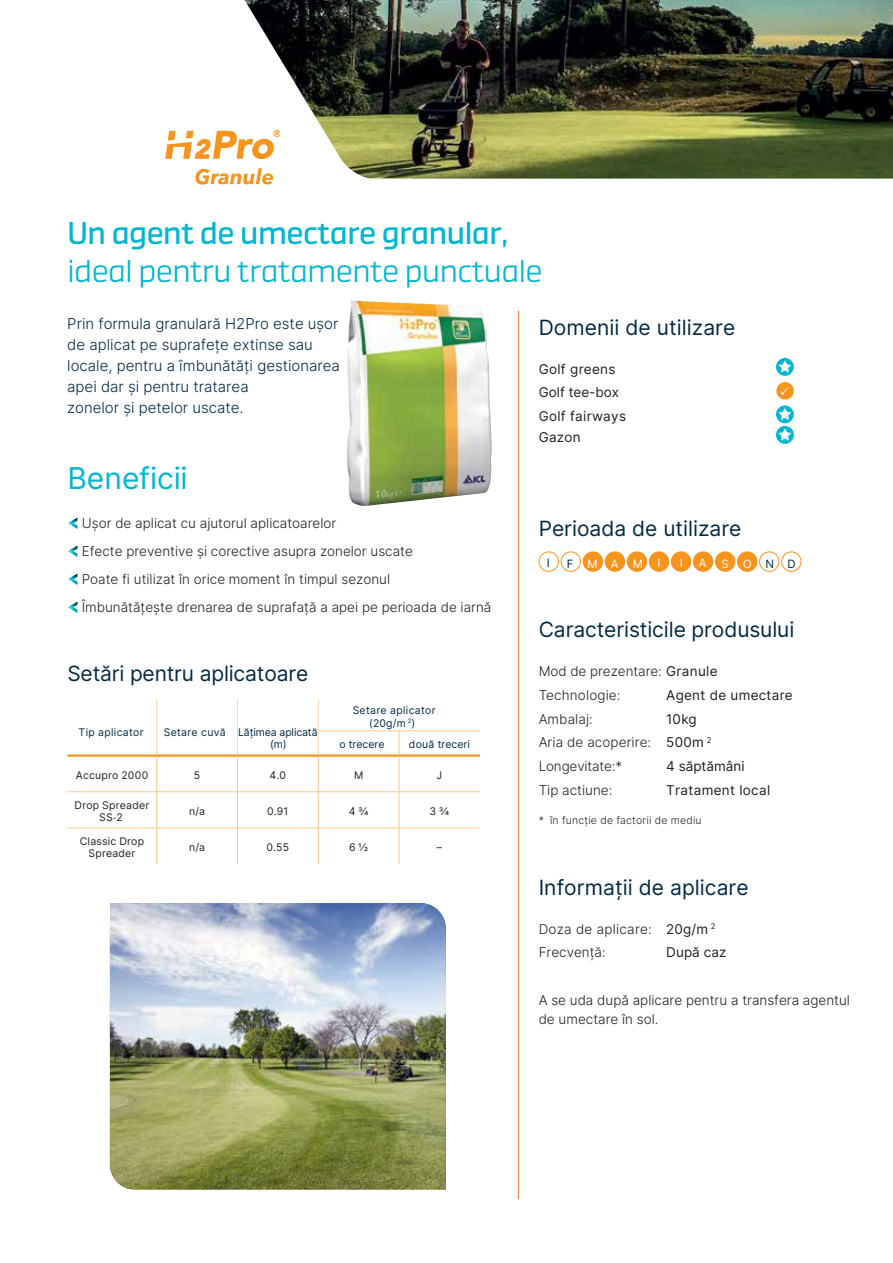
<style>
.page{position:relative;width:893px;height:1263px;background:#fff}
.page>*{position:absolute;margin:0;border:0;box-sizing:border-box;transform-origin:0 0}
.t1{font:300 31.5px "Demo";letter-spacing:-.015em;color:#00b6d1}
.t2{font:31.5px "Demo";letter-spacing:-.015em;color:#00b6d1}
.t3{font:30px "Inter";letter-spacing:-.005em;color:#00b6d1}
.t4{font:21px "Inter";color:#032a45}
.t5{font:300 15px/21px "Inter";color:#032a45}
.t6{font:300 13.5px/28px "Inter";color:#231f20}
.t7{font:13.5px/23.7px "Inter";letter-spacing:.02em;color:#231f20}
.t8{font:300 13.5px/23.7px "Inter";letter-spacing:.02em;color:#231f20}
.t9{font:13.5px "Inter";color:#231f20}
.t10{font:11.4px "Inter";color:#fff}
.t11{font:11.4px "Inter";color:#032a45}
.t12{font:10.5px/12.6px "Inter";letter-spacing:.025em;color:#231f20;text-align:center}
.t13{font:10.5px/12.6px "Inter";letter-spacing:.025em;color:#032a45;text-align:center}
.t14{font:10.5px/12.6px "Inter";letter-spacing:-.01em;color:#032a45}
.t15{font:300 10.5px "Inter";letter-spacing:.015em;color:#231f20}
.t16{font:10.5px "Inter";color:#032a45}
.s1{font-family:"Myriad Pro"}
.s2{color:#032a45}
.s3{color:#fff}
.s4{font-weight:400}
</style>
<div class="page">
<div style="left:539px;top:551px;width:20px;height:21px;border:1px solid #f7941e;border-radius:50%"></div>
<div style="left:561px;top:551px;width:20px;height:21px;border:1px solid #f7941e;border-radius:50%"></div>
<div style="left:583px;top:552px;width:20px;height:19px;background:#f7941e;border-radius:50%"></div>
<div style="left:583px;top:551px;width:20px;height:21px;border:1px solid #f7941e;border-radius:50%"></div>
<div style="left:605px;top:552px;width:20px;height:19px;background:#f7941e;border-radius:50%"></div>
<div style="left:605px;top:551px;width:20px;height:21px;border:1px solid #f7941e;border-radius:50%"></div>
<div style="left:627px;top:552px;width:20px;height:19px;background:#f7941e;border-radius:50%"></div>
<div style="left:627px;top:551px;width:20px;height:21px;border:1px solid #f7941e;border-radius:50%"></div>
<div style="left:649px;top:552px;width:20px;height:19px;background:#f7941e;border-radius:50%"></div>
<div style="left:649px;top:551px;width:20px;height:21px;border:1px solid #f7941e;border-radius:50%"></div>
<div style="left:671px;top:552px;width:20px;height:19px;background:#f7941e;border-radius:50%"></div>
<div style="left:671px;top:551px;width:20px;height:21px;border:1px solid #f7941e;border-radius:50%"></div>
<div style="left:693px;top:552px;width:20px;height:19px;background:#f7941e;border-radius:50%"></div>
<div style="left:693px;top:551px;width:20px;height:21px;border:1px solid #f7941e;border-radius:50%"></div>
<div style="left:715px;top:552px;width:20px;height:19px;background:#f7941e;border-radius:50%"></div>
<div style="left:715px;top:551px;width:20px;height:21px;border:1px solid #f7941e;border-radius:50%"></div>
<div style="left:737px;top:552px;width:20px;height:19px;background:#f7941e;border-radius:50%"></div>
<div style="left:737px;top:551px;width:20px;height:21px;border:1px solid #f7941e;border-radius:50%"></div>
<div style="left:759px;top:551px;width:20px;height:21px;border:1px solid #f7941e;border-radius:50%"></div>
<div style="left:781px;top:551px;width:20px;height:21px;border:1px solid #f7941e;border-radius:50%"></div>
<svg style="left:68px;top:518px;width:10px;height:11px"></svg>
<svg style="left:68px;top:546px;width:10px;height:11px"></svg>
<svg style="left:68px;top:574px;width:10px;height:11px"></svg>
<svg style="left:68px;top:602px;width:10px;height:11px"></svg>
<svg style="left:776px;top:358px;width:18px;height:18px"></svg>
<svg style="left:778px;top:360px;width:13px;height:13px"></svg>
<div style="left:776px;top:382px;width:18px;height:18px;background:#f7941e;border-radius:50%"></div>
<svg style="left:776px;top:405px;width:18px;height:18px"></svg>
<svg style="left:778px;top:408px;width:13px;height:12px"></svg>
<svg style="left:776px;top:426px;width:18px;height:18px"></svg>
<svg style="left:778px;top:428px;width:13px;height:13px"></svg>
<img style="left:347px;top:301px;width:145px;height:205px">
<hr style="left:156px;top:700px;width:1px;height:31px;background:#fed6a9">
<hr style="left:237px;top:700px;width:1px;height:31px;background:#fed6a9">
<hr style="left:318px;top:700px;width:1px;height:31px;background:#fed6a9">
<svg style="left:67px;top:731px;width:413px;height:133px"></svg>
<img style="left:245px;top:0;width:648px;height:179px">
<svg style="left:165px;top:130px;width:115px;height:29px"></svg>
<svg style="left:195px;top:168px;width:78px;height:17px"></svg>
<hr style="left:518px;top:311px;width:1px;height:888px;background:#f37021">
<img style="left:110px;top:903px;width:336px;height:287px">
<h1 class="t2" style="left:67px;top:214px;width:443px">Un agent de umectare granular,</h1>
<h1 class="t1" style="left:67px;top:252px;width:477px">ideal pentru tratamente punctuale</h1>
<p class="t5" style="left:67px;top:313px;width:274px">Prin formula granulară H2Pro este ușor de aplicat pe suprafețe extinse sau locale, pentru a îmbunătăți gestionarea apei dar și pentru tratarea<br>zonelor și petelor uscate.</p>
<h2 class="t3" style="left:67px;top:456px;width:122px">Beneficii</h2>
<p class="t6" style="left:82px;top:509px;width:411px">Ușor de aplicat cu ajutorul aplicatoarelor<br>Efecte preventive și corective asupra zonelor uscate<br>Poate fi utilizat în orice moment în timpul sezonul<br>Îmbunătățește drenarea de suprafață a apei pe perioada de iarnă</p>
<h3 class="t4" style="left:67px;top:658px;width:242px">Setări pentru aplicatoare</h3>
<p class="t13" style="left:79px;top:725px;width:66px">Tip aplicator</p>
<p class="t14" style="left:270px;top:725px;width:49px;text-indent:-106px">Setare cuvă Lățimea aplicată (m)</p>
<p class="t13" style="left:353px;top:704px;width:85px">Setare aplicator (20g/m <sup>2</sup>)</p>
<p class="t16" style="left:340px;top:737px;width:46px">o trecere</p>
<p class="t16" style="left:409px;top:737px;width:62px">două treceri</p>
<p class="t12" style="left:76px;top:768px;width:74px">Accupro 2000</p>
<p class="t12" style="left:194px;top:768px;width:8px">5</p>
<p class="t12" style="left:270px;top:768px;width:18px">4.0</p>
<p class="t12" style="left:354px;top:768px;width:11px">M</p>
<p class="t12" style="left:437px;top:768px;width:7px">J</p>
<p class="t12" style="left:75px;top:798px;width:76px">Drop Spreader<br>SS<span class="s1">-</span>2</p>
<p class="t12" style="left:189px;top:804px;width:17px">n/a</p>
<p class="t12" style="left:267px;top:804px;width:23px">0.91</p>
<p class="t12" style="left:349px;top:804px;width:21px">4 ¾</p>
<p class="t12" style="left:430px;top:804px;width:21px">3 ¾</p>
<p class="t12" style="left:80px;top:834px;width:66px">Classic Drop<br>Spreader</p>
<p class="t12" style="left:189px;top:841px;width:17px">n/a</p>
<p class="t12" style="left:267px;top:841px;width:24px">0.55</p>
<p class="t12" style="left:349px;top:841px;width:21px">6 ½</p>
<p class="t12" style="left:437px;top:841px;width:7px">–</p>
<h3 class="t4" style="left:539px;top:312px;width:198px">Domenii de utilizare</h3>
<p class="t7" style="left:539px;top:357px;width:89px">Golf greens<br>Golf tee-box<br>Golf fairways</p>
<p class="t7" style="left:539px;top:425px;width:43px">Gazon</p>
<h3 class="t4" style="left:539px;top:513px;width:204px">Perioada de utilizare</h3>
<p class="t11" style="left:547px;top:555px;width:5px">I</p>
<p class="t10" style="left:567px;top:555px;width:77px"><span class="s2">F</span>MAM</p>
<p class="t10" style="left:657px;top:554px;width:5px">I</p>
<p class="t10" style="left:680px;top:554px;width:5px">I</p>
<p class="t10" style="left:699px;top:555px;width:9px">A</p>
<p class="t10" style="left:721px;top:555px;width:9px">S</p>
<p class="t11" style="left:743px;top:555px;width:54px"><span class="s3">O</span>ND</p>
<h3 class="t4" style="left:539px;top:614px;width:257px">Caracteristicile produsului</h3>
<p class="t6" style="left:539px;top:659px;width:180px;line-height:23.7px">Mod de prezentare: <span class="s4">Granule<br></span>Technologie:</p>
<p class="t7" style="left:666px;top:683px;width:128px">Agent de umectare</p>
<p class="t6" style="left:539px;top:704px;width:56px">Ambalaj:</p>
<p class="t6" style="left:539px;top:706px;width:174px;line-height:23.7px;text-indent:128px"><span class="s4">10kg<br></span>Aria de acoperire: <span class="s4">500m</span> <sup>2<br></sup>Longevitate:*</p>
<p class="t9" style="left:666px;top:756px;width:80px">4 săptămâni</p>
<p class="t6" style="left:539px;top:775px;width:75px">Tip actiune:</p>
<p class="t7" style="left:666px;top:778px;width:105px">Tratament local</p>
<p class="t15" style="left:539px;top:813px;width:164px">* în funcție de factorii de mediu</p>
<h3 class="t4" style="left:539px;top:872px;width:212px">Informații de aplicare</h3>
<p class="t8" style="left:539px;top:916px;width:178px">Doza de aplicare: <span class="s4">20g/m</span> <sup>2<br></sup>Frecvență:</p>
<p class="t7" style="left:666px;top:940px;width:62px">După caz</p>
<p class="t6" style="left:539px;top:990px;width:313px;line-height:19.5px">A se uda după aplicare pentru a transfera agentul de umectare în sol.</p>
</div>
